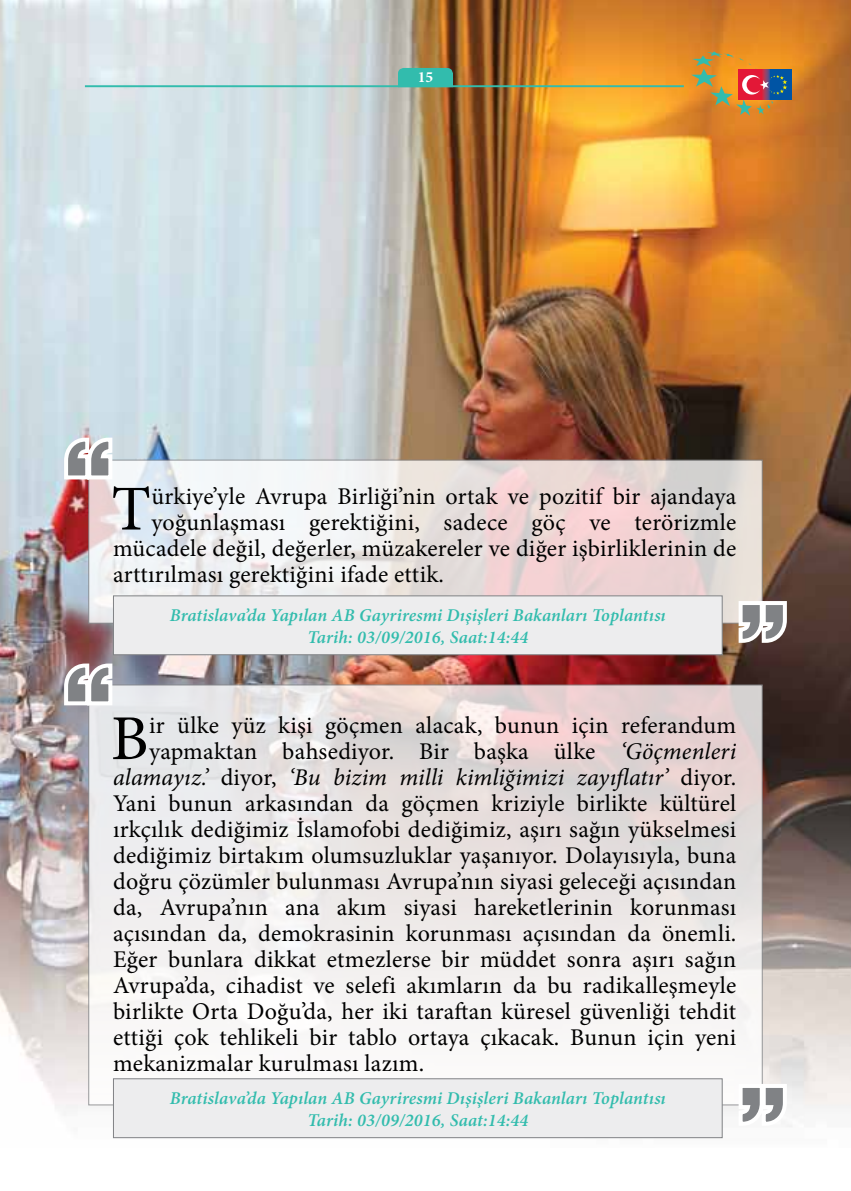
<style>
.page{position:relative;width:851px;height:1191px;background:#fff}
.page>*{position:absolute;margin:0;border:0;box-sizing:border-box;transform-origin:0 0}
.t1{font:64px "Minion Pro";color:#000}
.t2{font:24px "Minion Pro";letter-spacing:.01em;color:#000}
.t3{font:italic 24px "Minion Pro";color:#000}
.t4{font:italic 600 18px/21.6px "Minion Pro";letter-spacing:.005em;color:#32bcad;text-align:center}
.t5{font:700 15.6px "Minion Pro";color:#fff}
.s1{font-style:italic}
.s2{font-style:normal}
</style>
<div class="page">
<img style="left:0;top:0;width:850px;height:1139px">
<svg style="left:88px;top:684px;width:674px;height:421px"></svg>
<svg style="left:62px;top:661px;width:53px;height:46px"></svg>
<svg style="left:736px;top:1082px;width:52px;height:45px"></svg>
<div style="left:113px;top:1078px;width:609px;height:60px;background:#ededee;border:1px solid #808285"></div>
<svg style="left:88px;top:459px;width:674px;height:164px"></svg>
<svg style="left:62px;top:435px;width:53px;height:46px"></svg>
<svg style="left:736px;top:599px;width:52px;height:46px"></svg>
<div style="left:113px;top:595px;width:609px;height:60px;background:#ededee;border:1px solid #808285"></div>
<svg style="left:398px;top:68px;width:55px;height:17px"></svg>
<hr style="left:85px;top:85px;width:598px;height:2px;background:#32bcad">
<div style="left:738px;top:70px;width:53px;height:29px;background:#0054a4"></div>
<svg style="left:691px;top:51px;width:96px;height:65px;background:#c28142"></svg>
<p class="t5" style="left:417px;top:66px;width:17px">15</p>
<h1 class="t1" style="left:111px;top:466px;width:41px">T</h1>
<p class="t2" style="left:151px;top:480px;width:586px">ürkiye’yle Avrupa Birliği’nin ortak ve pozitif bir ajandaya</p>
<p class="t2" style="left:151px;top:506px;width:586px">yoğunlaşması gerektiğini, sadece göç ve terörizmle</p>
<p class="t2" style="left:113px;top:532px;width:624px">mücadele değil, değerler, müzakereler ve diğer işbirliklerinin de</p>
<p class="t2" style="left:113px;top:558px;width:332px">arttırılması gerektiğini ifade ettik.</p>
<p class="t4" style="left:170px;top:604px;width:497px">Bratislava’da Yapılan AB Gayriresmi Dışişleri Bakanları Toplantısı<br>Tarih: 03/09/2016, Saat:14:44</p>
<h1 class="t1" style="left:111px;top:696px;width:39px">B</h1>
<p class="t2" style="left:149px;top:709px;width:588px">ir ülke yüz kişi göçmen alacak, bunun için referandum</p>
<p class="t2" style="left:149px;top:735px;width:588px">yapmaktan bahsediyor. Bir başka ülke <span class="s1">‘Göçmenleri</span></p>
<p class="t3" style="left:113px;top:761px;width:624px">alamayız.’ <span class="s2">diyor,</span> ‘Bu bizim milli kimliğimizi zayıflatır’ <span class="s2">diyor.</span></p>
<p class="t2" style="left:113px;top:787px;width:624px">Yani bunun arkasından da göçmen kriziyle birlikte kültürel</p>
<p class="t2" style="left:113px;top:813px;width:624px">ırkçılık dediğimiz İslamofobi dediğimiz, aşırı sağın yükselmesi</p>
<p class="t2" style="left:113px;top:839px;width:624px">dediğimiz birtakım olumsuzluklar yaşanıyor. Dolayısıyla, buna</p>
<p class="t2" style="left:113px;top:865px;width:624px">doğru çözümler bulunması Avrupa’nın siyasi geleceği açısından</p>
<p class="t2" style="left:113px;top:891px;width:624px">da, Avrupa’nın ana akım siyasi hareketlerinin korunması</p>
<p class="t2" style="left:113px;top:917px;width:624px">açısından da, demokrasinin korunması açısından da önemli.</p>
<p class="t2" style="left:113px;top:943px;width:624px">Eğer bunlara dikkat etmezlerse bir müddet sonra aşırı sağın</p>
<p class="t2" style="left:113px;top:969px;width:624px">Avrupa’da, cihadist ve selefi akımların da bu radikalleşmeyle</p>
<p class="t2" style="left:113px;top:995px;width:624px">birlikte Orta Doğu’da, her iki taraftan küresel güvenliği tehdit</p>
<p class="t2" style="left:113px;top:1021px;width:624px">ettiği çok tehlikeli bir tablo ortaya çıkacak. Bunun için yeni</p>
<p class="t2" style="left:113px;top:1047px;width:312px">mekanizmalar kurulması lazım.</p>
<p class="t4" style="left:170px;top:1087px;width:497px">Bratislava’da Yapılan AB Gayriresmi Dışişleri Bakanları Toplantısı<br>Tarih: 03/09/2016, Saat:14:44</p>
</div>
